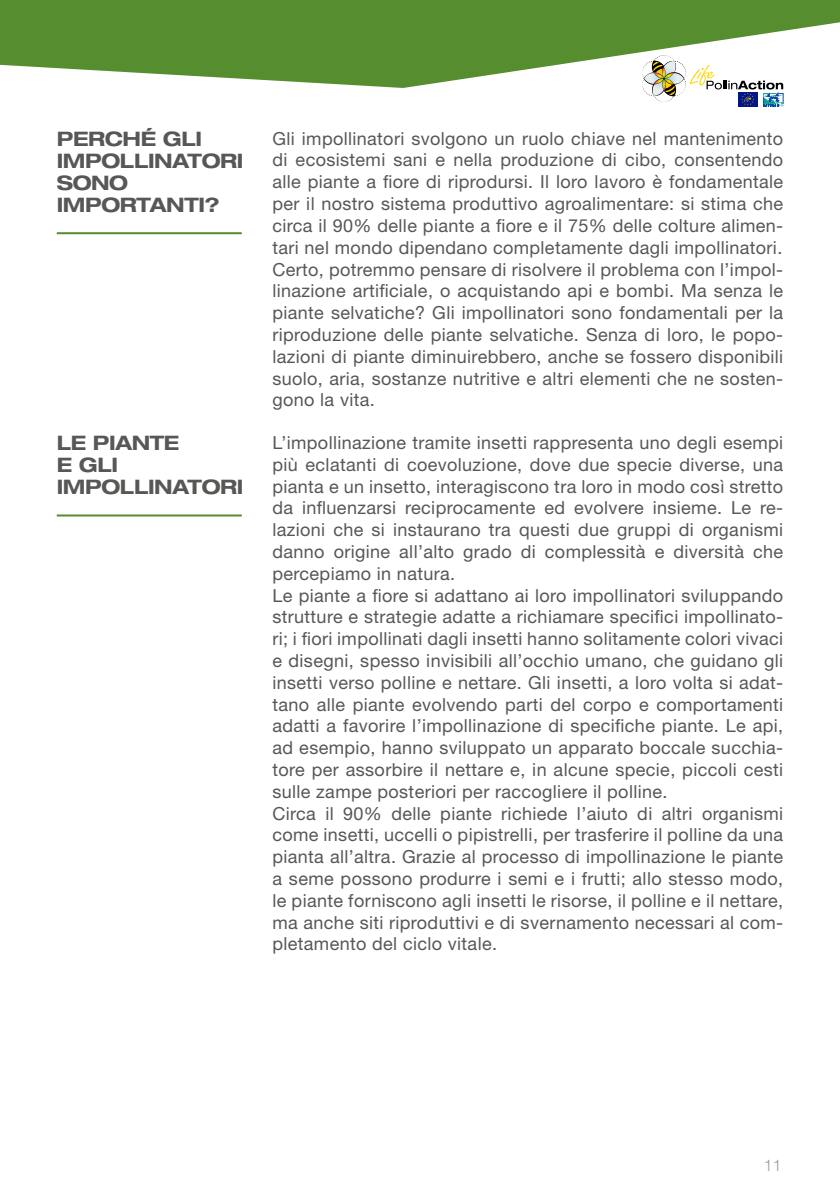
<style>
.page{position:relative;width:840px;height:1191px;background:#fff}
.page>*{position:absolute;margin:0;border:0;box-sizing:border-box;transform-origin:0 0}
.t1{font:700 expanded 20px/22px "Helvetica Neue";letter-spacing:-.02em;color:#575756}
.t2{font:18px/21.8px "Helvetica Neue";letter-spacing:.02em;color:#575756;text-align:justify}
.t3{font:300 16px "Helvetica Neue";color:#9d9d9c}
</style>
<div class="page">
<svg style="left:0;top:0;width:839px;height:88px;fill:#568e2f"></svg>
<svg style="left:642px;top:55px;width:141px;height:52px"></svg>
<hr style="left:57px;top:232px;width:185px;height:2px;background:#568e2f">
<hr style="left:57px;top:514px;width:185px;height:2px;background:#568e2f">
<p class="t1" style="left:57px;top:127px;width:188px">PERCHÉ GLI<br>IMPOLLINATORI<br>SONO<br>IMPORTANTI?</p>
<p class="t1" style="left:57px;top:432px;width:188px">LE PIANTE<br>E GLI<br>IMPOLLINATORI</p>
<p class="t2" style="left:272px;top:127px;width:512px">Gli impollinatori svolgono un ruolo chiave nel mantenimento di ecosistemi sani e nella produzione di cibo, consentendo alle piante a fiore di riprodursi. Il loro lavoro è fondamentale per il nostro sistema produttivo agroalimentare: si stima che circa il 90% delle piante a fiore e il 75% delle colture alimen&shy;tari nel mondo dipendano completamente dagli impollinatori.<br>Certo, potremmo pensare di risolvere il problema con l’impol&shy;linazione artificiale, o acquistando api e bombi. Ma senza le piante selvatiche? Gli impollinatori sono fondamentali per la riproduzione delle piante selvatiche. Senza di loro, le popo&shy;lazioni di piante diminuirebbero, anche se fossero disponibili suolo, aria, sostanze nutritive e altri elementi che ne sosten&shy;gono la vita.</p>
<p class="t2" style="left:272px;top:431px;width:512px;text-align:left">L’impollinazione tramite insetti rappresenta uno degli esempi più eclatanti di coevoluzione, dove due specie diverse, una pianta e un insetto, interagiscono tra loro in modo così stretto da influenzarsi reciprocamente ed evolvere insieme. Le re&shy;lazioni che si instaurano tra questi due gruppi di organismi danno origine all’alto grado di complessità e diversità che percepiamo in natura.<br>Le piante a fiore si adattano ai loro impollinatori sviluppando strutture e strategie adatte a richiamare specifici impollinato&shy;ri; i fiori impollinati dagli insetti hanno solitamente colori vivaci e disegni, spesso invisibili all’occhio umano, che guidano gli insetti verso polline e nettare. Gli insetti, a loro volta si adat&shy;tano alle piante evolvendo parti del corpo e comportamenti adatti a favorire l’impollinazione di specifiche piante. Le api, ad esempio, hanno sviluppato un apparato boccale succhia&shy;tore per assorbire il nettare e, in alcune specie, piccoli cesti sulle zampe posteriori per raccogliere il polline.<br>Circa il 90% delle piante richiede l’aiuto di altri organismi come insetti, uccelli o pipistrelli, per trasferire il polline da una pianta all’altra. Grazie al processo di impollinazione le piante a seme possono produrre i semi e i frutti; allo stesso modo, le piante forniscono agli insetti le risorse, il polline e il nettare, ma anche siti riproduttivi e di svernamento necessari al com&shy;pletamento del ciclo vitale.</p>
<p class="t3" style="left:763px;top:1155px;width:19px">11</p>
</div>
